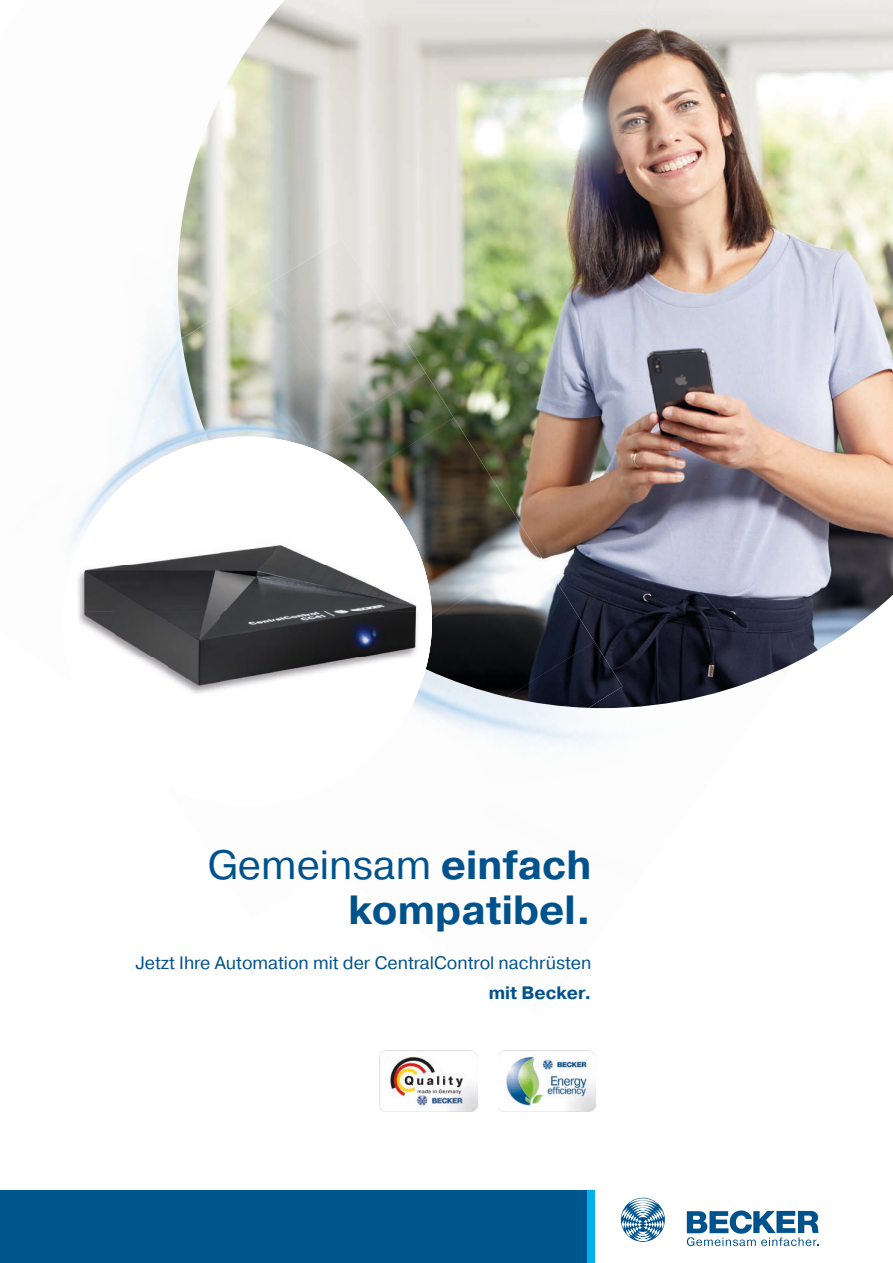
<style>
.page{position:relative;width:893px;height:1263px;background:#fff}
.page>*{position:absolute;margin:0;border:0;box-sizing:border-box;transform-origin:0 0}
.t1{font:700 40.8px/45px "Pragmatica";color:#00528d;text-align:right}
.t2{font:18px "Pragmatica";color:#00528d}
.t3{font:700 18px "Pragmatica";color:#00528d}
.s1{font-weight:400}
</style>
<div class="page">
<img style="left:171px;top:0;width:722px;height:708px">
<svg style="left:621px;top:1198px;width:44px;height:44px"></svg>
<svg style="left:687px;top:1210px;width:132px;height:36px"></svg>
<div style="left:582px;top:1190px;width:13px;height:73px;background:#00b1eb"></div>
<div style="left:0;top:1190px;width:586px;height:73px;background:#00578e"></div>
<img style="left:379px;top:1051px;width:98px;height:61px">
<img style="left:498px;top:1051px;width:97px;height:60px">
<img style="left:139px;top:339px;width:43px;height:73px">
<img style="left:457px;top:697px;width:90px;height:45px">
<img style="left:525px;top:708px;width:63px;height:26px">
<img style="left:182px;top:285px;width:85px;height:127px">
<img style="left:426px;top:373px;width:28px;height:39px">
<img style="left:457px;top:552px;width:138px;height:145px">
<img style="left:457px;top:418px;width:81px;height:201px">
<img style="left:507px;top:642px;width:115px;height:66px">
<img style="left:267px;top:239px;width:159px;height:173px">
<img style="left:80px;top:412px;width:377px;height:312px">
<img style="left:93px;top:492px;width:22px;height:28px">
<img style="left:115px;top:474px;width:264px;height:46px">
<img style="left:379px;top:492px;width:23px;height:28px">
<img style="left:71px;top:520px;width:353px;height:46px">
<img style="left:78px;top:566px;width:354px;height:92px">
<img style="left:80px;top:658px;width:348px;height:46px">
<img style="left:82px;top:704px;width:330px;height:20px">
<h1 class="t1" style="left:208px;top:843px;width:385px"><span class="s1">Gemeinsam</span> einfach kompatibel.</h1>
<p class="t2" style="left:136px;top:952px;width:457px">Jetzt Ihre Automation mit der CentralControl nachrüsten</p>
<p class="t3" style="left:489px;top:981px;width:104px">mit Becker.</p>
</div>
